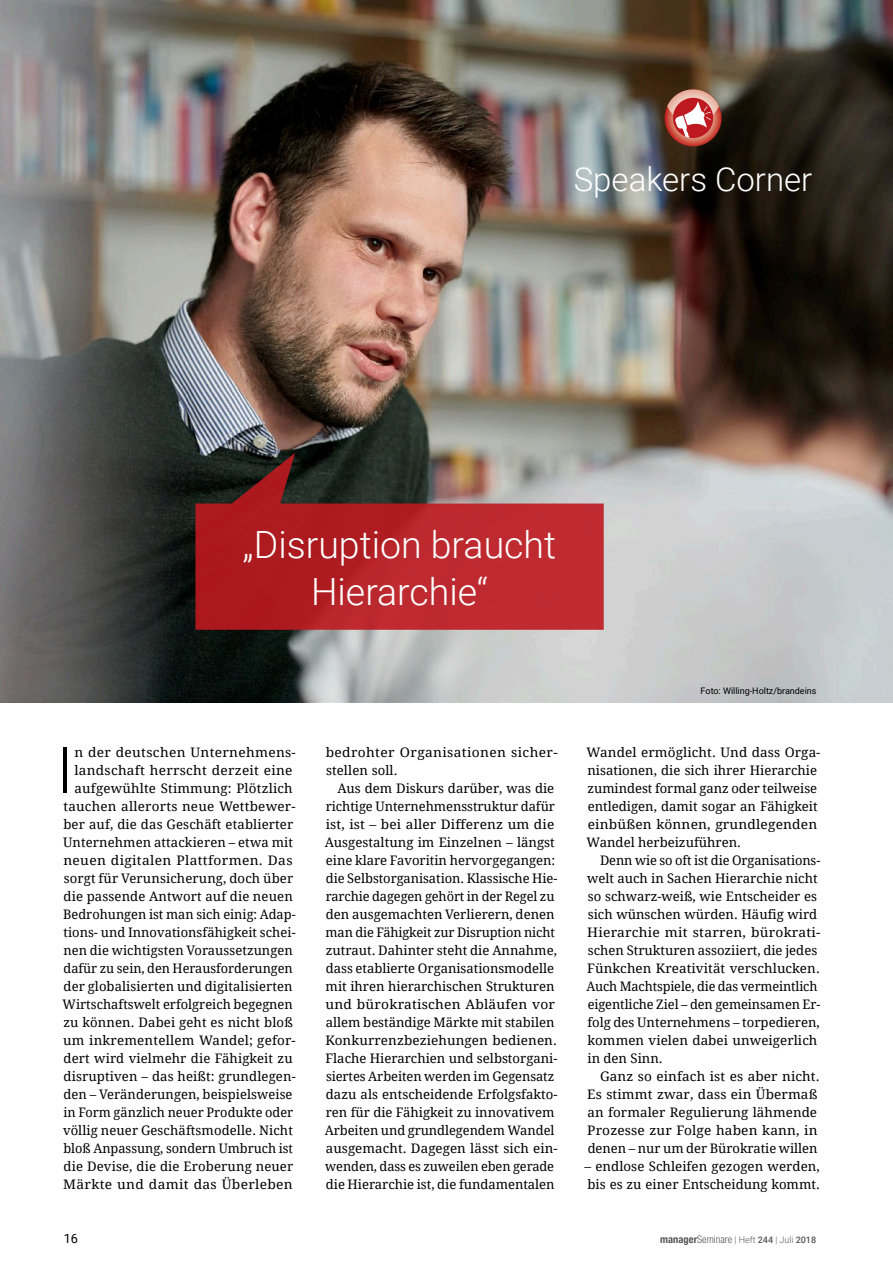
<style>
.page{position:relative;width:893px;height:1263px;background:#fff}
.page>*{position:absolute;margin:0;border:0;box-sizing:border-box;transform-origin:0 0}
.Fließtext_mit_Initia{font:300 63.75px "Roboto";color:#000}
.t1{font:300 37.5px/46.5px "Roboto";color:#fff;text-align:center}
.t2{font:300 33px "Roboto";color:#fff}
.Fließtext_mit_Einzug{font:13.2px/18px "Droid Serif";color:#000}
.Fließtext_mit_Initia-2{font:13.2px/18px "Droid Serif";letter-spacing:.01em;color:#000;text-align:right;scale:1.05 1}
.t3{font:12.75px "Roboto";color:#000}
.t4{font:300 9px "Roboto";color:#565655}
.t5{font:9px "Roboto";color:#000}
.s1{font-family:"Helvetica Neue";font-weight:700;font-stretch:condensed;font-size:10.5px}
.s2{font-family:"Helvetica Neue LT";font-stretch:condensed;font-size:10.5px}
.s3{font-weight:500}
</style>
<div class="page">
<img style="left:0;top:0;width:893px;height:702px">
<svg style="left:195px;top:453px;width:409px;height:177px;background:#9e3235"></svg>
<svg style="left:665px;top:89px;width:56px;height:57px"></svg>
<svg style="left:667px;top:89px;width:52px;height:49px;background:#c8736d"></svg>
<p class="t2" style="left:574px;top:156px;width:240px">Speakers Corner</p>
<p class="t1" style="left:243px;top:520px;width:315px">„Disruption braucht<br>Hierarchie“</p>
<p class="t5" style="left:701px;top:684px;width:117px">Foto: Willing-Holtz/brandeins</p>
<p class="Fließtext_mit_Initia-2" style="left:63px;top:743px;width:224px">n der deutschen Unternehmens&shy;landschaft herrscht derzeit eine aufgewühlte Stimmung: Plötzlich tauchen allerorts neue Wettbewer&shy;ber auf, die das Geschäft etablierter Unternehmen attackieren – etwa mit neuen digitalen Plattformen. Das sorgt für Verunsicherung, doch über die passende Antwort auf die neuen Bedrohungen ist man sich einig: Adap&shy;tions- und Innovationsfähigkeit schei&shy;nen die wichtigsten Voraussetzungen dafür zu sein, den Herausforderungen der globalisierten und digitalisierten Wirtschaftswelt erfolgreich begegnen zu können. Dabei geht es nicht bloß um inkrementellem Wandel; gefor&shy;dert wird vielmehr die Fähigkeit zu disruptiven – das heißt: grundlegen&shy;den – Veränderungen, beispielsweise in Form gänzlich neuer Produkte oder völlig neuer Geschäftsmodelle. Nicht bloß Anpassung, sondern Umbruch ist die Devise, die die Eroberung neuer Märkte und damit das Überleben</p>
<p class="Fließtext_mit_Einzug" style="left:587px;top:743px;width:235px">Wandel ermöglicht. Und dass Orga&shy;nisationen, die sich ihrer Hierarchie zumindest formal ganz oder teilweise entledigen, damit sogar an Fähigkeit einbüßen können, grundlegenden Wandel herbeizuführen.</p>
<p class="Fließtext_mit_Initia-2" style="left:326px;top:743px;width:222px;text-align:left">bedrohter Organisationen sicher&shy;stellen soll.</p>
<p class="Fließtext_mit_Einzug" style="left:325px;top:779px;width:234px;text-indent:13px">Aus dem Diskurs darüber, was die richtige Unternehmensstruktur dafür ist, ist – bei aller Differenz um die Ausgestaltung im Einzelnen – längst eine klare Favoritin hervorgegangen: die Selbstorganisation. Klassische Hie&shy;rarchie dagegen gehört in der Regel zu den ausgemachten Verlierern, denen man die Fähigkeit zur Disruption nicht zutraut. Dahinter steht die Annahme, dass etablierte Organisationsmodelle mit ihren hierarchischen Strukturen und bürokratischen Abläufen vor allem beständige Märkte mit stabilen Konkurrenzbeziehungen bedienen.<br>Flache Hierarchien und selbstorgani&shy;siertes Arbeiten werden im Gegensatz dazu als entscheidende Erfolgsfakto&shy;ren für die Fähigkeit zu innovativem Arbeiten und grundlegendem Wandel ausgemacht. Dagegen lässt sich ein&shy;wenden, dass es zuweilen eben gerade die Hierarchie ist, die fundamentalen</p>
<p class="Fließtext_mit_Initia" style="left:57px;top:725px;width:18px">I</p>
<p class="Fließtext_mit_Einzug" style="left:587px;top:851px;width:235px;text-indent:13px">Denn wie so oft ist die Organisations&shy;welt auch in Sachen Hierarchie nicht so schwarz-weiß, wie Entscheider es sich wünschen würden. Häufig wird Hierarchie mit starren, bürokrati&shy;schen Strukturen assoziiert, die jedes Fünkchen Kreativität verschlucken.<br>Auch Machtspiele, die das vermeintlich eigentliche Ziel – den gemeinsamen Er&shy;folg des Unternehmens – torpedieren, kommen vielen dabei unweigerlich in den Sinn.</p>
<p class="Fließtext_mit_Einzug" style="left:587px;top:1067px;width:234px;text-indent:13px">Ganz so einfach ist es aber nicht.<br>Es stimmt zwar, dass ein Übermaß an formaler Regulierung lähmende Prozesse zur Folge haben kann, in denen – nur um der Bürokratie willen</p>
<p class="Fließtext_mit_Einzug" style="left:585px;top:1157px;width:237px">– endlose Schleifen gezogen werden, bis es zu einer Entscheidung kommt.</p>
<p class="t3" style="left:64px;top:1229px;width:16px">16</p>
<p class="t4" style="left:660px;top:1233px;width:157px"><span class="s1">manager</span><span class="s2">Seminare</span> | Heft <span class="s3">244</span> | Juli <span class="s3">2018</span></p>
</div>
